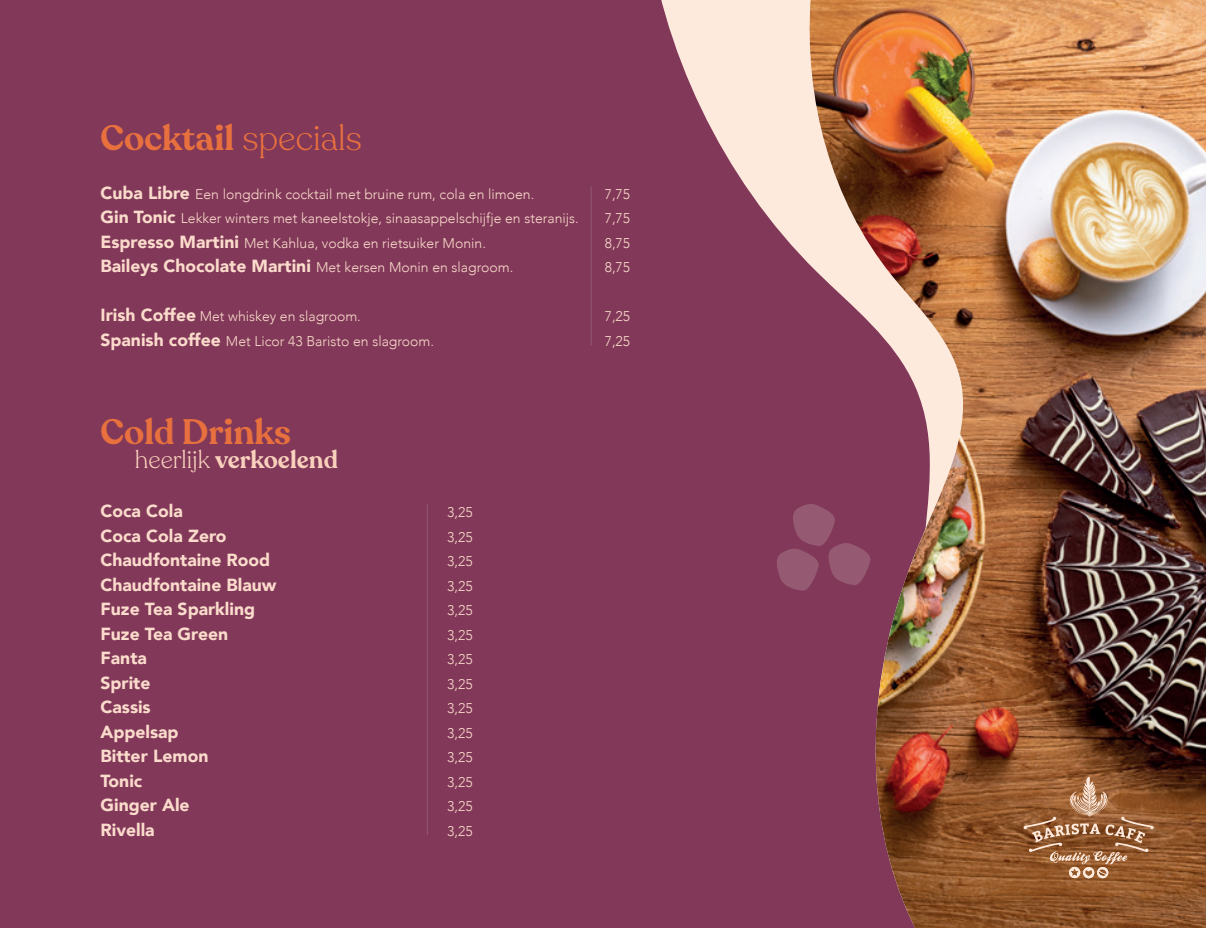
<style>
.page{position:relative;width:1206px;height:928px;background:#fff}
.page>*{position:absolute;margin:0;border:0;box-sizing:border-box;transform-origin:0 0}
.t1{font:600 35px "Recoleta";color:#e7703e}
.t2{font:600 24.5px "Recoleta";color:#f9d1bd}
.t3{font:900 17.5px "Avenir";color:#fbdbcb}
.t4{font:300 14px "Avenir";color:#fbdbcb}
.s1{font-weight:300}
.s2{font-weight:900;font-size:17.5px}
</style>
<div class="page">
<div style="left:0;top:0;width:1205px;height:928px;background:#813859"></div>
<svg style="left:661px;top:0;width:132px;height:247px;fill:#feeadd"></svg>
<div style="left:793px;top:0;width:10px;height:258px;background:#feeadd"></div>
<img style="left:803px;top:0;width:402px;height:928px">
<svg style="left:1023px;top:775px;width:130px;height:103px;background:#a16c45"></svg>
<svg style="left:777px;top:503px;width:94px;height:88px"></svg>
<hr style="left:590px;top:186px;width:1px;height:159px;background:#955971">
<hr style="left:427px;top:504px;width:1px;height:330px;background:#955971">
<h1 class="t1" style="left:100px;top:116px;width:263px">Cocktail <span class="s1">specials</span></h1>
<p class="t4" style="left:100px;top:185px;width:435px"><span class="s2">Cuba Libre</span> Een longdrink cocktail met bruine rum, cola en limoen.</p>
<p class="t4" style="left:604px;top:185px;width:27px">7,75</p>
<p class="t4" style="left:100px;top:210px;width:480px"><span class="s2">Gin Tonic</span> Lekker winters met kaneelstokje, sinaasappelschijfje en steranijs.</p>
<p class="t4" style="left:604px;top:210px;width:27px">7,75</p>
<p class="t4" style="left:100px;top:234px;width:387px"><span class="s2">Espresso Martini</span> Met Kahlua, vodka en rietsuiker Monin.</p>
<p class="t4" style="left:604px;top:234px;width:27px">8,75</p>
<p class="t4" style="left:100px;top:259px;width:414px"><span class="s2">Baileys Chocolate Martini</span> Met kersen Monin en slagroom.</p>
<p class="t4" style="left:604px;top:259px;width:27px">8,75</p>
<p class="t4" style="left:100px;top:308px;width:262px"><span class="s2">Irish Coffee</span> Met whiskey en slagroom.</p>
<p class="t4" style="left:604px;top:308px;width:27px">7,25</p>
<p class="t4" style="left:100px;top:332px;width:335px"><span class="s2">Spanish coffee</span> Met Licor 43 Baristo en slagroom.</p>
<p class="t4" style="left:604px;top:332px;width:27px">7,25</p>
<h1 class="t1" style="left:100px;top:410px;width:192px">Cold Drinks</h1>
<h2 class="t2" style="left:135px;top:444px;width:204px"><span class="s1">heerlijk</span> verkoelend</h2>
<p class="t3" style="left:100px;top:496px;width:84px">Coca Cola</p>
<p class="t4" style="left:447px;top:504px;width:27px">3,25</p>
<p class="t3" style="left:100px;top:520px;width:128px">Coca Cola Zero</p>
<p class="t4" style="left:447px;top:528px;width:27px">3,25</p>
<p class="t3" style="left:100px;top:545px;width:171px">Chaudfontaine Rood</p>
<p class="t4" style="left:447px;top:553px;width:27px">3,25</p>
<p class="t3" style="left:100px;top:569px;width:177px">Chaudfontaine Blauw</p>
<p class="t4" style="left:447px;top:577px;width:27px">3,25</p>
<p class="t3" style="left:100px;top:594px;width:156px">Fuze Tea Sparkling</p>
<p class="t4" style="left:447px;top:602px;width:27px">3,25</p>
<p class="t3" style="left:100px;top:618px;width:129px">Fuze Tea Green</p>
<p class="t4" style="left:447px;top:626px;width:27px">3,25</p>
<p class="t3" style="left:100px;top:643px;width:48px">Fanta</p>
<p class="t4" style="left:447px;top:651px;width:27px">3,25</p>
<p class="t3" style="left:100px;top:667px;width:51px">Sprite</p>
<p class="t4" style="left:447px;top:675px;width:27px">3,25</p>
<p class="t3" style="left:100px;top:692px;width:52px">Cassis</p>
<p class="t4" style="left:447px;top:700px;width:27px">3,25</p>
<p class="t3" style="left:100px;top:716px;width:80px">Appelsap</p>
<p class="t4" style="left:447px;top:724px;width:27px">3,25</p>
<p class="t3" style="left:100px;top:741px;width:109px">Bitter Lemon</p>
<p class="t4" style="left:447px;top:749px;width:27px">3,25</p>
<p class="t3" style="left:100px;top:765px;width:43px">Tonic</p>
<p class="t4" style="left:447px;top:773px;width:27px">3,25</p>
<p class="t3" style="left:100px;top:790px;width:91px">Ginger Ale</p>
<p class="t4" style="left:447px;top:798px;width:27px">3,25</p>
<p class="t3" style="left:100px;top:814px;width:56px">Rivella</p>
<p class="t4" style="left:447px;top:822px;width:27px">3,25</p>
</div>
